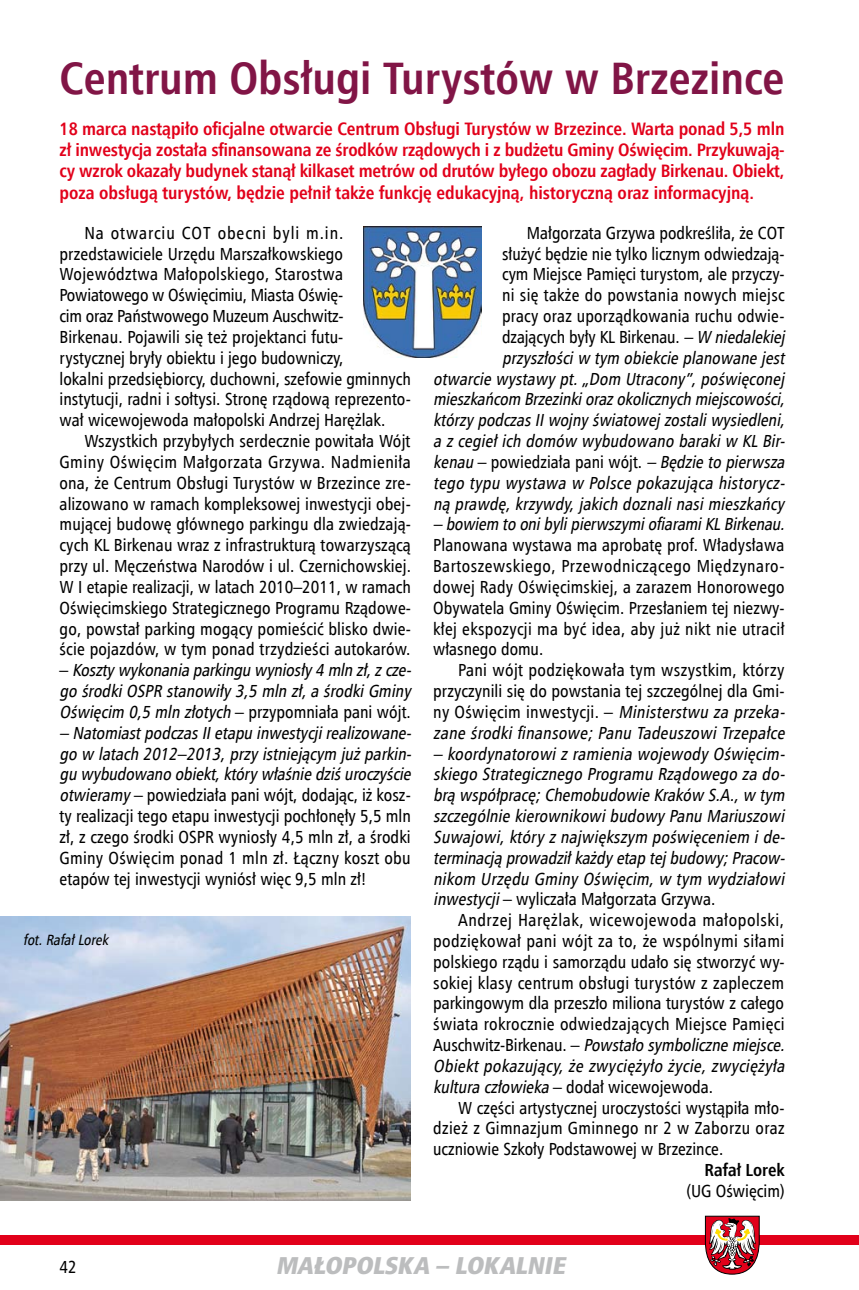
<style>
.page{position:relative;width:859px;height:1290px;background:#fff}
.page>*{position:absolute;margin:0;border:0;box-sizing:border-box;transform-origin:0 0}
.t1{font:700 45.5px "Humnst 777 Cn EU";color:#811546}
.t2{font:italic 24.5px "Humnst 777 X Blk Cn EU";color:#bcbdbe}
.t3{font:700 18.03px/21.3px "Humnst 777 Cn EU";color:#e2001a;text-align:justify}
.t4{font:17.5px/20.8px "Humnst 777 Cn EU";letter-spacing:.005em;color:#000}
.t5{font:italic 17.5px/20.8px "Humnst 777 Cn EU";letter-spacing:.01em;color:#000;text-align:justify}
.t6{font:700 17.5px "Humnst 777 Cn EU";color:#000}
.t7{font:italic 14.88px "Humnst 777 Cn EU";color:#000}
.s1{font-style:normal}
.s2{font-style:italic}
</style>
<div class="page">
<div style="left:0;top:1235px;width:858px;height:10px;background:#e2001a"></div>
<svg style="left:704px;top:1215px;width:55px;height:60px"></svg>
<img style="left:363px;top:227px;width:118px;height:130px">
<img style="left:0;top:917px;width:410px;height:283px">
<h1 class="t1" style="left:60px;top:49px;width:726px">Centrum Obsługi Turystów w Brzezince</h1>
<p class="t3" style="left:60px;top:118px;width:726px">18 marca nastąpiło oficjalne otwarcie Centrum Obsługi Turystów w Brzezince. Warta ponad 5,5 mln zł inwestycja została sfinansowana ze środków rządowych i z budżetu Gminy Oświęcim. Przykuwają&shy;cy wzrok okazały budynek stanął kilkaset metrów od drutów byłego obozu zagłady Birkenau. Obiekt, poza obsługą turystów, będzie pełnił także funkcję edukacyjną, historyczną oraz informacyjną.</p>
<p class="t4" style="left:60px;top:222px;width:353px;text-indent:25px">Na otwarciu COT obecni byli m.in. przedstawiciele Urzędu Marszałkowskiego Województwa Małopolskiego, Starostwa Powiatowego w Oświęcimiu, Miasta Oświę-<br>cim oraz Państwowego Muzeum Auschwitz-Birkenau. Pojawili się też projektanci futu&shy;rystycznej bryły obiektu i jego budowniczy,<br>lokalni przedsiębiorcy, duchowni, szefowie gminnych instytucji, radni i sołtysi. Stronę rządową reprezento&shy;wał wicewojewoda małopolski Andrzej Harężlak.</p>
<p class="t4" style="left:60px;top:430px;width:353px;text-align:justify;text-indent:25px">Wszystkich przybyłych serdecznie powitała Wójt Gminy Oświęcim Małgorzata Grzywa. Nadmieniła ona, że Centrum Obsługi Turystów w Brzezince zre&shy;alizowano w ramach kompleksowej inwestycji obej&shy;mującej budowę głównego parkingu dla zwiedzają&shy;cych KL Birkenau wraz z infrastrukturą towarzyszącą przy ul. Męczeństwa Narodów i ul. Czernichowskiej.<br>W I etapie realizacji, w latach 2010–2011, w ramach Oświęcimskiego Strategicznego Programu Rządowe&shy;go, powstał parking mogący pomieścić blisko dwie&shy;ście pojazdów, w tym ponad trzydzieści autokarów.</p>
<p class="t5" style="left:60px;top:659px;width:356px"><span class="s1">–</span> Kosztywykonania parkingu wyniosły4 mln zł,zcze&shy;go środkiOSPR stanowiły 3,5 mln zł,a środkiGminy Oświęcim 0,5 mln złotych <span class="s1">– przypomniała pani wójt.</span></p>
<p class="t4" style="left:60px;top:722px;width:356px"><span class="s2">– NatomiastpodczasIIetapu inwestycjirealizowane&shy;go w latach 2012–2013,przy istniejącym jużparkin&shy;gu wybudowano obiekt,którywłaśnie dziśuroczyście otwieramy</span> – powiedziała pani wójt, dodając, iż kosz&shy;ty realizacji tego etapu inwestycji pochłonęły 5,5 mln zł, z czego środki OSPR wyniosły 4,5 mln zł, a środki Gminy Oświęcim ponad 1 mln zł. Łączny koszt obu etapów tej inwestycji wyniósł więc 9,5 mln zł!</p>
<p class="t7" style="left:23px;top:930px;width:90px">fot.RafałLorek</p>
<p class="t5" style="left:433px;top:222px;width:356px;text-align:right"><span class="s1">Małgorzata Grzywa podkreśliła, że COT<br>służyć będzie nie tylko licznym odwiedzają-<br>cym Miejsce Pamięci turystom, ale przyczy-<br>ni się także do powstania nowych miejsc<br>pracy oraz uporządkowania ruchu odwie-<br>dzających były KL Birkenau.</span> – W niedalekiej przyszłościw tym obiekcie planowane jest<br>otwarcie wystawy pt.„Dom Utracony”,poświęconej mieszkańcom Brzezinkiorazokolicznych miejscowości, którzy podczasIIwoj ny światowej zostaliwysiedleni, a z cegieł ich domów wybudowano baraki w KL Bir&shy;kenau <span class="s1">– powiedziała pani wójt.</span> – Będzie to pierwsza tego typu wystawa w Polsce pokazująca historycz&shy;ną prawdę, krzywdy, jakich doznali nasi mieszkańcy</p>
<p class="t5" style="left:433px;top:514px;width:356px">– bowiem to onibylipierwszymiofiaramiKLBirkenau.</p>
<p class="t4" style="left:433px;top:535px;width:353px;text-align:justify">Planowana wystawa ma aprobatę prof. Władysława Bartoszewskiego, Przewodniczącego Międzynaro&shy;dowej Rady Oświęcimskiej, a zarazem Honorowego Obywatela Gminy Oświęcim. Przesłaniem tej niezwy&shy;kłej ekspozycji ma być idea, aby już nikt nie utracił własnego domu.</p>
<p class="t4" style="left:433px;top:659px;width:356px;text-indent:25px">Pani wójt podziękowała tym wszystkim, którzy przyczynili się do powstania tej szczególnej dla Gmi&shy;ny Oświęcim inwestycji. – <span class="s2">Ministerstwu za przeka&shy;zane środki finansowe; Panu Tadeuszowi Trzepałce</span></p>
<p class="t5" style="left:433px;top:743px;width:356px">– koordynatorowi z ramienia wojewody Oświęcim&shy;skiego Strategicznego Programu Rządowego za do&shy;brą współpracę;Chemobudowie Kraków S.A.,w tym szczególnie kierownikowibudowy Panu Mariuszowi Suwajowi, który z największym poświęceniem i de&shy;terminacją prowadziłkażdy etap tej budowy;Pracow&shy;nikom Urzędu Gminy Oświęcim, w tym wydziałowi inwestycji<span class="s1">– wyliczała Małgorzata Grzywa.</span></p>
<p class="t4" style="left:433px;top:909px;width:356px;text-indent:25px">Andrzej Harężlak, wicewojewoda małopolski, podziękował pani wójt za to, że wspólnymi siłami polskiego rządu i samorządu udało się stworzyć wy&shy;sokiej klasy centrum obsługi turystów z zapleczem parkingowym dla przeszło miliona turystów z całego świata rokrocznie odwiedzających Miejsce Pamięci A u s c h w i tz - B i r ke n a u . – <span class="s2">Powstało symboliczne miejsce.<br>Obiekt pokazujący, że zwyciężyło życie, zwyciężyła kultura człowieka</span> – dodał wicewojewoda.</p>
<p class="t4" style="left:433px;top:1097px;width:353px;text-align:justify;text-indent:25px">W części artystycznej uroczystości wystąpiła mło&shy;dzież z Gimnazjum Gminnego nr 2 w Zaborzu oraz uczniowie Szkoły Podstawowej w Brzezince.</p>
<p class="t6" style="left:704px;top:1159px;width:81px">Rafał Lorek</p>
<p class="t4" style="left:686px;top:1180px;width:99px">(UG Oświęcim)</p>
<p class="t4" style="left:60px;top:1256px;width:19px">42</p>
<h2 class="t2" style="left:276px;top:1249px;width:296px">MAŁOPOLSKA – LOKALNIE</h2>
</div>
